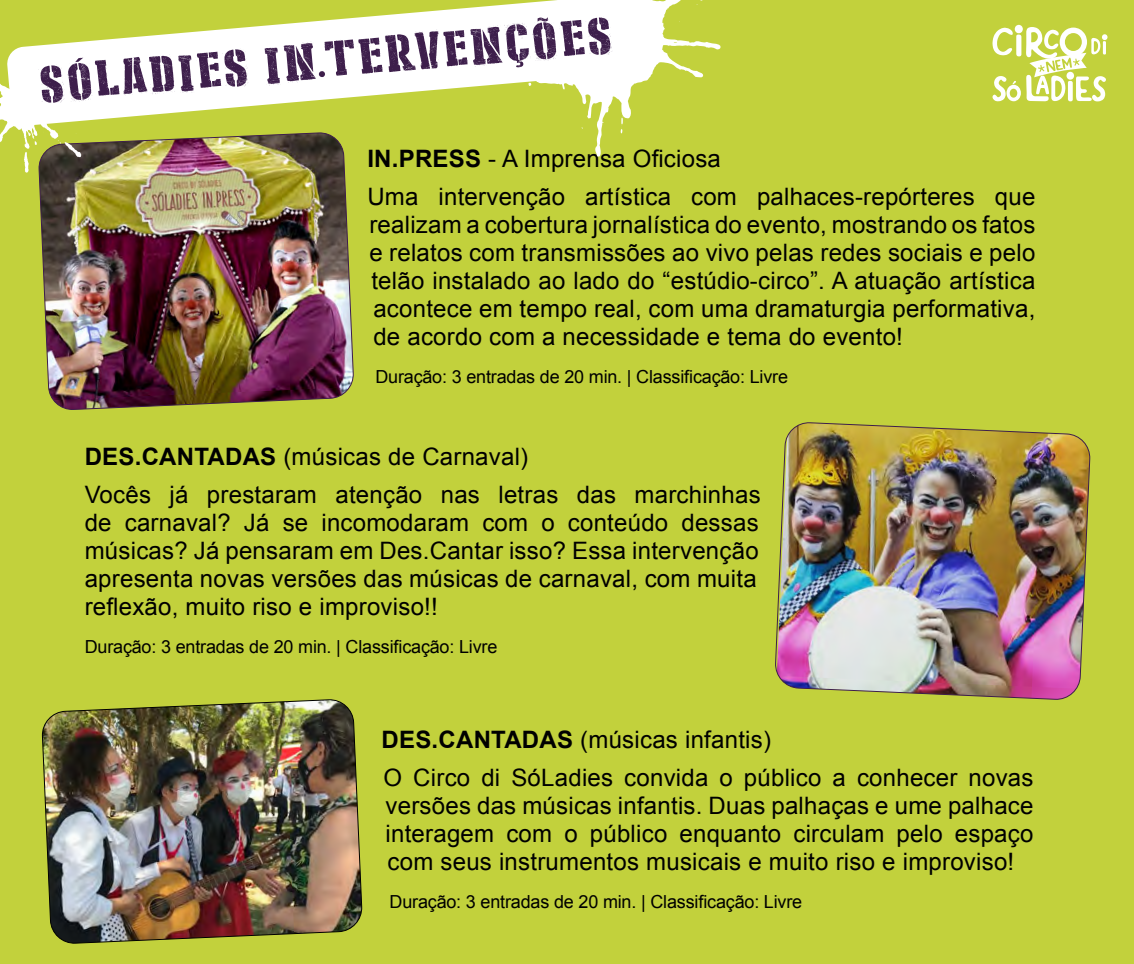
<style>
.page{position:relative;width:1134px;height:964px;background:#c2d13c}
.page>*{position:absolute;margin:0;border:0;box-sizing:border-box;transform-origin:0 0}
.t1{font:50px "Stencil Cargo Army";color:#3d1e4b}
.t2{font:24px/28px "Arial";letter-spacing:.01em;color:#000}
.t3{font:18px "Arial";letter-spacing:-.01em;color:#000}
.s1{font-weight:700}
</style>
<div class="page">
<img style="left:39px;top:132px;width:315px;height:278px">
<img style="left:775px;top:422px;width:316px;height:278px">
<svg style="left:0;top:83px;width:81px;height:90px"></svg>
<svg style="left:581px;top:0;width:140px;height:157px"></svg>
<svg style="left:7px;top:0;width:622px;height:126px;fill:#fff"></svg>
<img style="left:42px;top:699px;width:320px;height:245px">
<svg style="left:992px;top:25px;width:115px;height:76px"></svg>
<h1 class="t1" style="left:36px;top:59px;width:578px;rotate:-5deg">SÓLADIES IN.TERVENÇÕES</h1>
<p class="t2" style="left:367px;top:140px;width:669px;line-height:38px"><span class="s1">IN.PRESS</span> - A Imprensa Oficiosa<br>Uma intervenção artística com palhaces-repórteres que</p>
<p class="t2" style="left:369px;top:211px;width:667px;text-align:justify">realizam a cobertura jornalística do evento, mostrando os fatos e relatos com transmissões ao vivo pelas redes sociais e pelo telão instalado ao lado do “estúdio-circo”. A atuação artística acontece em tempo real, com uma dramaturgia performativa, de acordo com a necessidade e tema do evento!</p>
<p class="t3" style="left:375px;top:365px;width:414px">Duração: 3 entradas de 20 min. | Classificação: Livre</p>
<p class="t2" style="left:85px;top:437px;width:677px;line-height:38px"><span class="s1">DES.CANTADAS</span> (músicas de Carnaval)<br>Vocês já prestaram atenção nas letras das marchinhas</p>
<p class="t2" style="left:85px;top:508px;width:675px;text-align:justify">de carnaval? Já se incomodaram com o conteúdo dessas músicas? Já pensaram em Des.Cantar isso? Essa intervenção apresenta novas versões das músicas de carnaval, com muita reflexão, muito riso e improviso!!</p>
<p class="t3" style="left:85px;top:634px;width:414px">Duração: 3 entradas de 20 min. | Classificação: Livre</p>
<p class="t2" style="left:382px;top:721px;width:653px;line-height:38px"><span class="s1">DES.CANTADAS</span> (músicas infantis)<br>O Circo di SóLadies convida o público a conhecer novas</p>
<p class="t2" style="left:385px;top:792px;width:649px;text-align:justify">versões das músicas infantis. Duas palhaças e ume palhace interagem com o público enquanto circulam pelo espaço com seus instrumentos musicais e muito riso e improviso!</p>
<p class="t3" style="left:390px;top:890px;width:414px">Duração: 3 entradas de 20 min. | Classificação: Livre</p>
</div>
